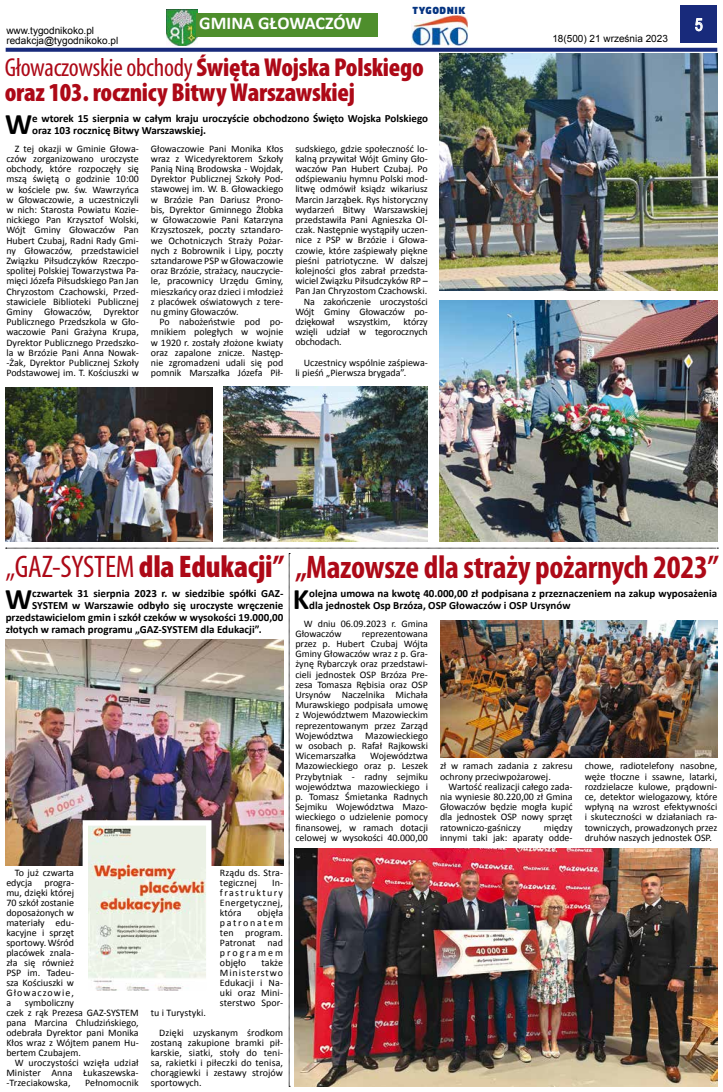
<style>
.page{position:relative;width:723px;height:1092px;background:#fff}
.page>*{position:absolute;margin:0;border:0;box-sizing:border-box;transform-origin:0 0}
.t1{font:700 condensed 32.7px "Myriad Pro";letter-spacing:-.01em;color:#ad0917}
.t2{font:700 29.9px "Calibri";color:#000}
.t3{font:900 condensed 26px/25px "Myriad Pro";letter-spacing:-.01em;color:#ad0917}
.t4{font:700 18px "Calibri";color:#fff}
.t5{font:17px "Arial Narrow";color:#fff}
.t6{font:700 11px/12px "Calibri";color:#000}
.t7{font:10px/10.2px "Calibri";color:#000;text-align:justify}
.t8{font:10px "Arial";color:#000}
.t9{font:10px "Calibri";letter-spacing:-.02em;color:#000}
.t10{font:900 9.6px "Neo Sans Pro";letter-spacing:.06em;color:#053481}
.s1{font-weight:400}
.s2{font-weight:400;font-size:31.3px}
.s3{font-weight:900;font-size:31.3px}
</style>
<div class="page">
<div style="left:680px;top:6px;width:37px;height:37px;background:#182a7b"></div>
<svg style="left:695px;top:18px;width:8px;height:13px"></svg>
<svg style="left:6px;top:48px;width:711px;height:4px;fill:#182a7b"></svg>
<img style="left:412px;top:16px;width:56px;height:30px">
<img style="left:166px;top:9px;width:31px;height:37px">
<div style="left:196px;top:13px;width:182px;height:24px;background:#4e8e2c"></div>
<img style="left:440px;top:300px;width:277px;height:241px">
<img style="left:224px;top:386px;width:204px;height:155px">
<img style="left:6px;top:387px;width:207px;height:154px">
<img style="left:440px;top:54px;width:277px;height:237px">
<img style="left:6px;top:548px;width:712px;height:538px">
<img style="left:440px;top:620px;width:277px;height:137px">
<img style="left:295px;top:848px;width:422px;height:238px">
<p class="t10" style="left:412px;top:4px;width:55px">TYGODNIK</p>
<h3 class="t4" style="left:199px;top:12px;width:164px">GMINA GŁOWACZÓW</h3>
<p class="t8" style="left:6px;top:24px;width:89px">www.tygodnikoko.pl</p>
<p class="t8" style="left:6px;top:34px;width:113px">redakcja@tygodnikoko.pl</p>
<p class="t8" style="left:552px;top:32px;width:117px">18(500) 21 września 2023</p>
<h3 class="t3" style="left:5px;top:55px;width:421px"><span class="s1">Głowaczowskie obchody</span> Święta Wojska Polskiego oraz 103. rocznicy Bitwy Warszawskiej</h3>
<h2 class="t2" style="left:5px;top:105px;width:29px">W</h2>
<p class="t6" style="left:32px;top:111px;width:397px">e wtorek 15 sierpnia w całym kraju uroczyście obchodzono Święto Wojska Polskiego oraz 103 rocznicę Bitwy Warszawskiej.</p>
<p class="t7" style="left:6px;top:143px;width:134px;text-indent:9px">Z tej okazji w Gminie Głowa&shy;czów zorganizowano uroczyste obchody, które rozpoczęły się mszą świętą o godzinie 10:00 w kościele pw. św. Wawrzyńca w Głowaczowie, a uczestniczyli w nich: Starosta Powiatu Kozie&shy;nickiego Pan Krzysztof Wolski, Wójt Gminy Głowaczów Pan Hubert Czubaj, Radni Rady Gmi&shy;ny Głowaczów, przedstawiciel Związku Piłsudczyków Rzeczpo&shy;spolitej Polskiej Towarzystwa Pa&shy;mięci Józefa Piłsudskiego Pan Jan Chryzostom Czachowski, Przed&shy;stawiciele Biblioteki Publicznej Gminy Głowaczów, Dyrektor Publicznego Przedszkola w Gło&shy;waczowie Pani Grażyna Krupa, Dyrektor Publicznego Przedszko&shy;la w Brzózie Pani Anna Nowak--Żak, Dyrektor Publicznej Szkoły Podstawowej im. T. Kościuszki w</p>
<p class="t7" style="left:151px;top:143px;width:134px">Głowaczowie Pani Monika Kłos wraz z Wicedyrektorem Szkoły Panią Niną Brodowska - Wojdak, Dyrektor Publicznej Szkoły Pod&shy;stawowej im. W. B. Głowackiego w Brzózie Pan Dariusz Prono&shy;bis, Dyrektor Gminnego Żłobka w Głowaczowie Pani Katarzyna Krzysztoszek, poczty sztandaro&shy;we Ochotniczych Straży Pożar&shy;nych z Bobrownik i Lipy, poczty sztandarowe PSP w Głowaczowie oraz Brzózie, strażacy, nauczycie&shy;le, pracownicy Urzędu Gminy, mieszkańcy oraz dzieci i młodzież z placówek oświatowych z tere&shy;nu gminy Głowaczów.</p>
<p class="t7" style="left:151px;top:316px;width:134px;text-indent:9px">Po nabożeństwie pod po&shy;mnikiem poległych w wojnie w 1920 r. zostały złożone kwiaty oraz zapalone znicze. Następ&shy;nie zgromadzeni udali się pod pomnik Marszałka Józefa Pił-</p>
<p class="t7" style="left:295px;top:143px;width:134px">sudskiego, gdzie społeczność lo-</p>
<p class="t7" style="left:295px;top:153px;width:134px">kalną przywitał Wójt Gminy Gło-</p>
<p class="t7" style="left:295px;top:163px;width:134px">waczów Pan Hubert Czubaj. Po</p>
<p class="t7" style="left:295px;top:173px;width:134px">odśpiewaniu hymnu Polski mod-</p>
<p class="t7" style="left:295px;top:183px;width:134px">litwę odmówił ksiądz wikariusz</p>
<p class="t7" style="left:295px;top:194px;width:134px">Marcin Jarząbek. Rys historyczny</p>
<p class="t7" style="left:295px;top:204px;width:134px">wydarzeń Bitwy Warszawskiej</p>
<p class="t7" style="left:295px;top:214px;width:134px">przedstawiła Pani Agnieszka Ol-</p>
<p class="t7" style="left:295px;top:224px;width:134px">czak. Następnie wystąpiły uczen-</p>
<p class="t7" style="left:295px;top:234px;width:134px">nice z PSP w Brzózie i Głowa-</p>
<p class="t7" style="left:295px;top:245px;width:134px">czowie, które zaśpiewały piękne</p>
<p class="t7" style="left:295px;top:255px;width:134px">pieśni patriotyczne. W dalszej</p>
<p class="t7" style="left:295px;top:265px;width:134px">kolejności głos zabrał przedsta-</p>
<p class="t7" style="left:295px;top:275px;width:134px">wiciel Związku Piłsudczyków RP –</p>
<p class="t7" style="left:295px;top:285px;width:133px">Pan Jan Chryzostom Czachowski.</p>
<p class="t7" style="left:304px;top:296px;width:125px">Na zakończenie uroczystości</p>
<p class="t7" style="left:295px;top:306px;width:134px">Wójt Gminy Głowaczów po-</p>
<p class="t7" style="left:295px;top:316px;width:41px">dziękował</p>
<p class="t9" style="left:348px;top:315px;width:44px">wszystkim,</p>
<p class="t7" style="left:295px;top:316px;width:134px;text-indent:108px">którzy wzięli udział w tegorocznych obchodach.</p>
<p class="t7" style="left:295px;top:357px;width:134px;text-indent:8px">Uczestnicy wspólnie zaśpiewa&shy;li pieśń „Pierwsza brygada”.</p>
<h3 class="t5" style="left:695px;top:12px;width:9px">5</h3>
<h1 class="t1" style="left:5px;top:546px;width:715px"><span class="s2">„GAZ-SYSTEM</span> <span class="s3">dla Edukacji”</span> „Mazowsze dla straży pożarnych 2023”</h1>
<h2 class="t2" style="left:5px;top:580px;width:29px">W</h2>
<p class="t6" style="left:32px;top:587px;width:253px">czwartek 31 sierpnia 2023 r. w siedzibie spółki GAZ-</p>
<p class="t6" style="left:32px;top:599px;width:253px">SYSTEM w Warszawie odbyło się uroczyste wręczenie</p>
<p class="t6" style="left:6px;top:611px;width:279px">przedstawicielom gmin i szkół czeków w wysokości 19.000,00</p>
<p class="t6" style="left:6px;top:623px;width:257px">złotych w ramach programu „GAZ-SYSTEM dla Edukacji”.</p>
<p class="t7" style="left:6px;top:867px;width:69px;text-indent:8px">To już czwarta edycja progra&shy;mu, dzięki której 70 szkół zostanie doposażonych w materiały edu&shy;kacyjne i sprzęt sportowy. Wśród placówek znala&shy;zła się również PSP im. Tadeu&shy;sza Kościuszki w Głowaczowie, a</p>
<p class="t7" style="left:6px;top:997px;width:134px;text-align:left;text-indent:19px">symboliczny<br>czek z rąk Prezesa GAZ-SYSTEM pana Marcina Chludzińskiego, odebrała Dyrektor pani Monika<br>Kłos wraz z Wójtem panem Hu&shy;bertem Czubajem.</p>
<p class="t7" style="left:6px;top:1057px;width:134px;text-indent:8px">W uroczystości wzięła udział Minister Anna Łukaszewska--Trzeciakowska,</p>
<p class="t7" style="left:85px;top:1076px;width:55px">Pełnomocnik</p>
<p class="t7" style="left:220px;top:867px;width:65px">Rządu ds. Stra&shy;tegicznej</p>
<p class="t7" style="left:220px;top:877px;width:65px;text-indent:52px">In&shy;frastruktury Energetycznej, która</p>
<p class="t7" style="left:220px;top:907px;width:65px;text-indent:37px">objęła patronatem ten program.<br>Patronat nad programem objęło</p>
<p class="t7" style="left:220px;top:957px;width:65px;text-indent:41px">także Ministerstwo Edukacji i Na&shy;uki oraz Mini&shy;sterstwo Spor-</p>
<p class="t7" style="left:159px;top:1002px;width:125px;line-height:20px;text-indent:-8px">tu i Turystyki.<br>Dzięki uzyskanym środkom</p>
<p class="t7" style="left:151px;top:1037px;width:134px">zostaną zakupione bramki pił&shy;karskie, siatki, stoły do teni&shy;sa, rakietki i piłeczki do tenisa, chorągiewki i zestawy strojów sportowych.</p>
<h2 class="t2" style="left:293px;top:580px;width:18px">K</h2>
<p class="t6" style="left:309px;top:587px;width:410px">olejna umowa na kwotę 40.000,00 zł podpisana z przeznaczeniem na zakup wyposażenia dla jednostek Osp Brzóza, OSP Głowaczów i OSP Ursynów</p>
<p class="t7" style="left:295px;top:617px;width:134px;text-indent:8px">W dniu 06.09.2023 r. Gmina<br>Głowaczów</p>
<p class="t7" style="left:295px;top:627px;width:134px;text-indent:67px">reprezentowana przez p. Hubert Czubaj Wójta Gminy Głowaczów wraz z p. Gra&shy;żynę Rybarczyk oraz przedstawi&shy;cieli jednostek OSP Brzóza Pre&shy;zesa Tomasza Rębisia oraz OSP Ursynów Naczelnika Michała Murawskiego podpisała umowę z Województwem Mazowieckim reprezentowanym przez Zarząd Województwa Mazowieckiego w osobach p. Rafał Rajkowski Wicemarszałka</p>
<p class="t7" style="left:295px;top:750px;width:134px;text-indent:75px">Województwa Mazowieckiego oraz p. Leszek Przybytniak - radny sejmiku województwa mazowieckiego i p. Tomasz Śmietanka Radnych Sejmiku Województwa Mazo&shy;wieckiego o udzielenie pomocy finansowej, w ramach dotacji celowej w wysokości 40.000,00</p>
<p class="t7" style="left:440px;top:760px;width:134px">zł w ramach zadania z zakresu ochrony przeciwpożarowej.</p>
<p class="t7" style="left:440px;top:780px;width:134px;text-indent:8px">Wartość realizacji całego zada&shy;nia wyniesie 80.220,00 zł Gmina Głowaczów będzie mogła kupić dla jednostek OSP nowy sprzęt ratowniczo-gaśniczy</p>
<p class="t7" style="left:440px;top:821px;width:134px;text-align:right">między<br>innymi taki jak: aparaty odde-</p>
<p class="t7" style="left:585px;top:760px;width:134px">chowe, radiotelefony nasobne, węże tłoczne i ssawne, latarki, rozdzielacze kulowe, prądowni&shy;ce, detektor wielogazowy, które wpłyną na wzrost efektywności i skuteczności w działaniach ra&shy;towniczych, prowadzonych przez druhów naszych jednostek OSP.</p>
</div>
